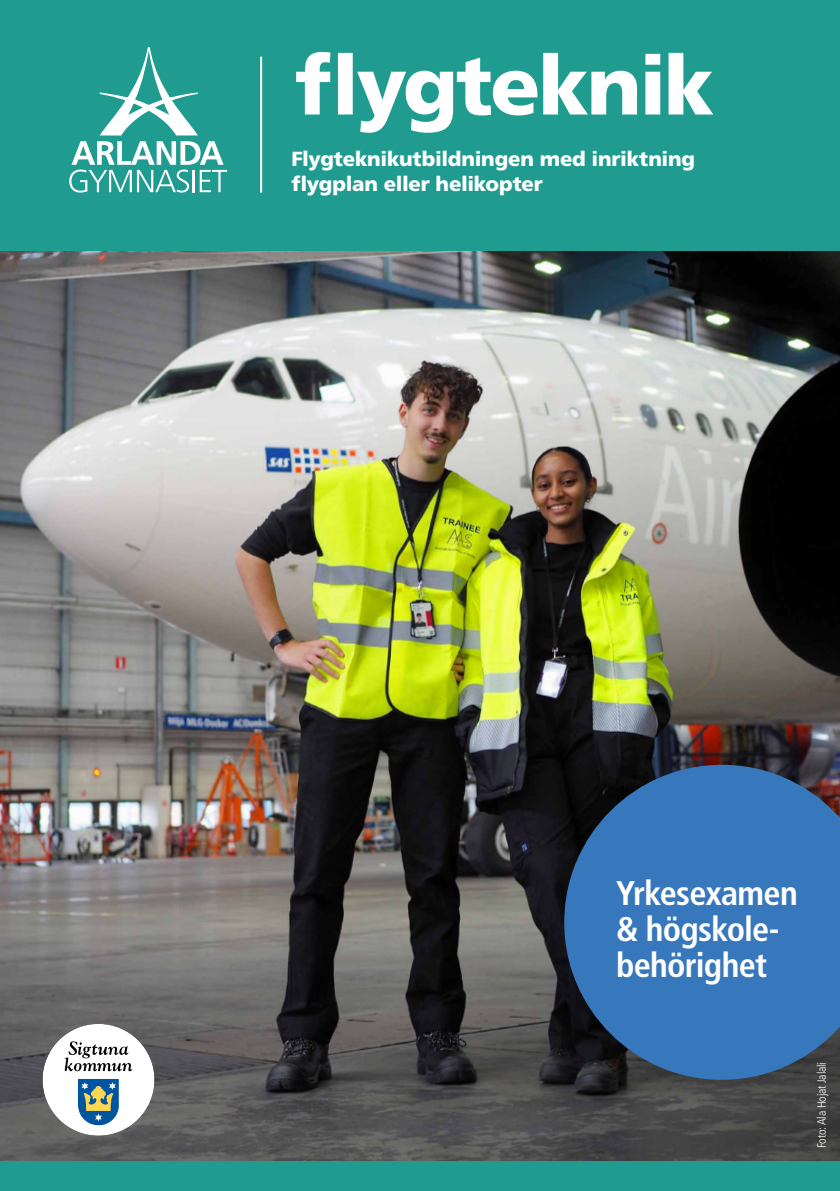
<style>
.page{position:relative;width:840px;height:1191px;background:#fff}
.page>*{position:absolute;margin:0;border:0;box-sizing:border-box;transform-origin:0 0}
.t1{font:900 82.2px "Frutiger LT Std";letter-spacing:-.03em;color:#fff}
.t2{font:700 condensed 34.2px/36px "Frutiger LT Std";letter-spacing:-.02em;color:#fff}
.t3{font:900 20.4px/24.4px "Frutiger LT Std";letter-spacing:-.015em;color:#fff}
.t4{font:300 condensed 12px "Frutiger LT Std";letter-spacing:-.01em;color:#fff}
</style>
<div class="page">
<img style="left:0;top:250px;width:839px;height:911px">
<div style="left:0;top:0;width:839px;height:250px;background:#1f9b90"></div>
<div style="left:0;top:1161px;width:839px;height:30px;background:#1f9b90"></div>
<div style="left:43px;top:1024px;width:111px;height:111px;background:#fff;border-radius:50%"></div>
<svg style="left:65px;top:1041px;width:67px;height:30px"></svg>
<svg style="left:78px;top:1079px;width:41px;height:46px;background:#5a879a"></svg>
<hr style="left:260px;top:57px;width:2px;height:136px;background:#fff">
<svg style="left:100px;top:47px;width:98px;height:88px"></svg>
<svg style="left:69px;top:141px;width:158px;height:52px"></svg>
<svg style="left:564px;top:764px;width:275px;height:315px;background:#3368a2"></svg>
<h1 class="t1" style="left:295px;top:36px;width:420px">flygteknik</h1>
<p class="t3" style="left:291px;top:147px;width:405px">Flygteknikutbildningen med inriktning flygplan eller helikopter</p>
<h2 class="t2" style="left:615px;top:875px;width:183px">Yrkesexamen &amp; högskole&shy;behörighet</h2>
<p class="t4" style="left:814px;top:1148px;width:88px;rotate:-90deg">Foto: Ala Hojat Jalali</p>
</div>
